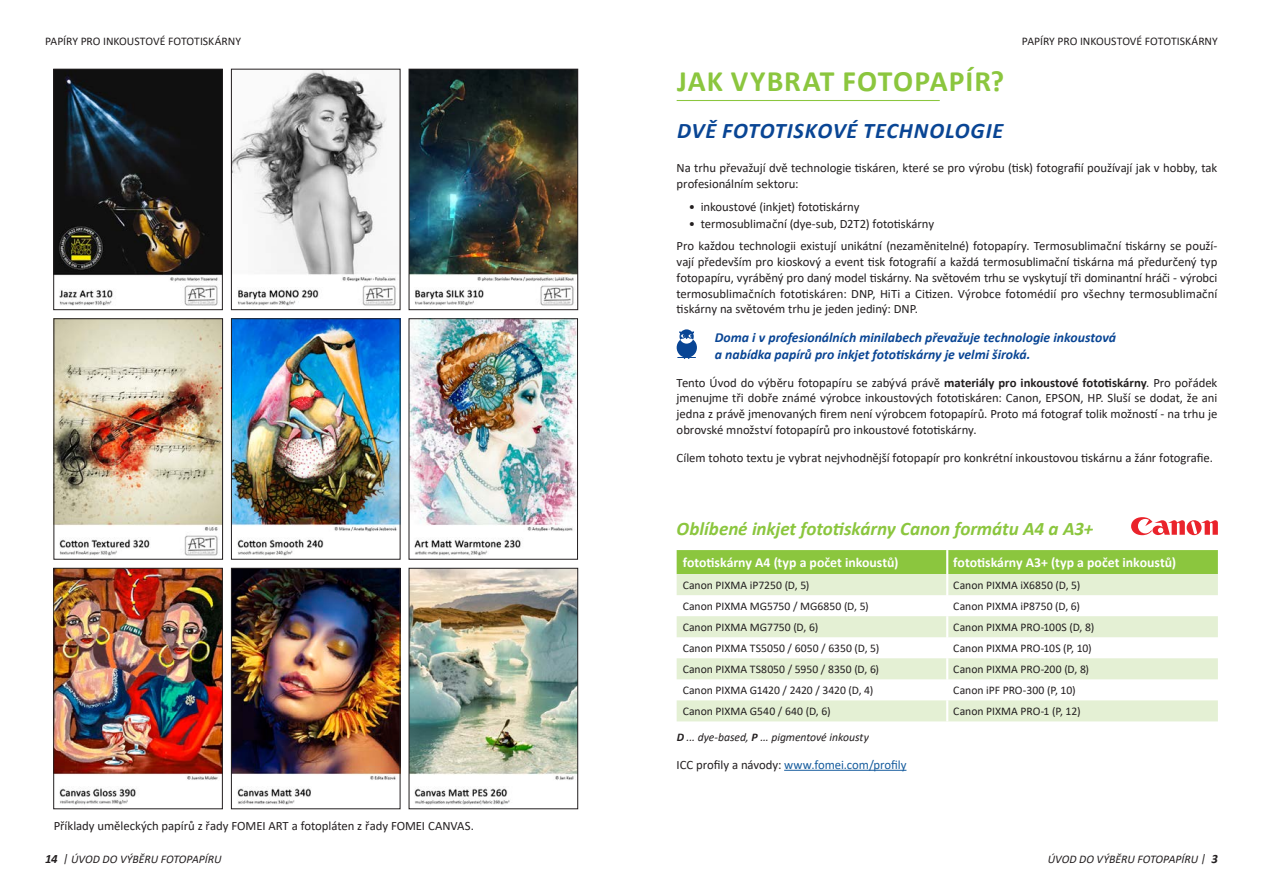
<style>
.page{position:relative;width:1263px;height:893px;background:#fff}
.page>*{position:absolute;margin:0;border:0;box-sizing:border-box;transform-origin:0 0}
.t1{font:700 29.7px "Calibri";letter-spacing:.03em;color:#8bc63e}
.t2{font:italic 700 22.2px "Calibri";letter-spacing:.03em;color:#094594}
.t3{font:italic 700 19.05px "Calibri";letter-spacing:-.005em;color:#8bc63e}
.t4{font:italic 700 13.8px/16.5px "Calibri";color:#094594}
.t5{font:700 13.8px "Calibri";color:#fff}
.t6{font:12.75px/15.9px "Calibri";letter-spacing:-.005em;color:#231f20}
.t7{font:12.75px "Calibri";letter-spacing:-.005em;color:#175d9e}
.t8{font:11.7px "Calibri";color:#231f20}
.t9{font:italic 11.7px "Calibri";letter-spacing:-.005em;color:#231f20}
.s1{font-weight:700;font-size:12.75px}
.s2{font-weight:700}
.s3{color:#231f20}
</style>
<div class="page">
<hr style="left:677px;top:100px;width:263px;height:1px;background:#8bc63e">
<svg style="left:1131px;top:517px;width:87px;height:18px"></svg>
<hr style="left:784px;top:770px;width:122px;height:1px;background:#175d9e">
<div style="left:677px;top:550px;width:541px;height:24px;background:#8bc63e"></div>
<svg style="left:677px;top:574px;width:541px;height:147px;fill:#e4f0d4"></svg>
<hr style="left:946px;top:550px;width:2px;height:24px;background:#fff">
<hr style="left:946px;top:574px;width:2px;height:21px;background:#fff">
<hr style="left:946px;top:595px;width:2px;height:21px;background:#fff">
<hr style="left:946px;top:616px;width:2px;height:21px;background:#fff">
<hr style="left:946px;top:637px;width:2px;height:21px;background:#fff">
<hr style="left:946px;top:658px;width:2px;height:21px;background:#fff">
<hr style="left:946px;top:679px;width:2px;height:21px;background:#fff">
<hr style="left:946px;top:700px;width:2px;height:21px;background:#fff">
<svg style="left:677px;top:329px;width:20px;height:30px"></svg>
<img style="left:56px;top:71px;width:164px;height:235px">
<div style="left:54px;top:69px;width:168px;height:241px;border:1px solid #231f20"></div>
<img style="left:56px;top:321px;width:165px;height:235px">
<div style="left:54px;top:319px;width:169px;height:240px;border:1px solid #231f20"></div>
<img style="left:56px;top:570px;width:164px;height:235px">
<div style="left:54px;top:568px;width:168px;height:241px;border:1px solid #231f20"></div>
<img style="left:233px;top:71px;width:163px;height:235px">
<div style="left:231px;top:69px;width:169px;height:241px;border:1px solid #231f20"></div>
<img style="left:233px;top:321px;width:165px;height:235px">
<img style="left:233px;top:570px;width:165px;height:235px">
<div style="left:231px;top:568px;width:169px;height:241px;border:1px solid #231f20"></div>
<img style="left:411px;top:71px;width:165px;height:235px">
<div style="left:409px;top:69px;width:169px;height:241px;border:1px solid #231f20"></div>
<img style="left:411px;top:321px;width:165px;height:235px">
<img style="left:411px;top:570px;width:165px;height:235px">
<div style="left:409px;top:568px;width:169px;height:241px;border:1px solid #231f20"></div>
<p class="t8" style="left:45px;top:33px;width:197px">PAPÍRY PRO INKOUSTOVÉ FOTOTISKÁRNY</p>
<p class="t6" style="left:54px;top:818px;width:422px">Příklady uměleckých papírů z řady FOMEI ART a fotopláten z řady FOMEI CANVAS.</p>
<p class="t9" style="left:45px;top:851px;width:178px"><span class="s1">14</span> | ÚVOD DO VÝBĚRU FOTOPAPÍRU</p>
<p class="t8" style="left:1022px;top:33px;width:197px">PAPÍRY PRO INKOUSTOVÉ FOTOTISKÁRNY</p>
<p class="t1" style="left:677px;top:61px;width:329px">JAK VYBRAT FOTOPAPÍR?</p>
<p class="t2" style="left:677px;top:115px;width:328px">DVĚ FOTOTISKOVÉ TECHNOLOGIE</p>
<p class="t6" style="left:677px;top:160px;width:542px">Na trhu převažují dvě technologie tiskáren, které se pro výrobu (tisk) fotografií používají jak v hobby, tak profesionálním sektoru:</p>
<p class="t6" style="left:689px;top:198px;width:172px">• inkoustové (inkjet) fototiskárny</p>
<p class="t6" style="left:677px;top:212px;width:542px;line-height:21.9px;text-indent:12px">• termosublimační (dye-sub, D2T2) fototiskárny<br>Pro každou technologii existují unikátní (nezaměnitelné) fotopapíry. Termosublimační tiskárny se použí-</p>
<p class="t6" style="left:677px;top:253px;width:542px;text-align:justify">vají především pro kioskový a event tisk fotografií a každá termosublimační tiskárna má předurčený typ fotopapíru, vyráběný pro daný model tiskárny. Na světovém trhu se vyskytují tři dominantní hráči - výrobci termosublimačních fototiskáren: DNP, HiTi a Citizen. Výrobce fotomédií pro všechny termosublimační tiskárny na světovém trhu je jeden jediný: DNP.</p>
<p class="t4" style="left:715px;top:329px;width:403px">Doma i v profesionálních minilabech převažuje technologie inkoustová a nabídka papírů pro inkjet fototiskárny je velmi široká.</p>
<p class="t6" style="left:677px;top:374px;width:542px;text-align:justify">Tento Úvod do výběru fotopapíru se zabývá právě <span class="s2">materiály pro inkoustové fototiskárny</span>. Pro pořádek jmenujme tři dobře známé výrobce inkoustových fototiskáren: Canon, EPSON, HP. Sluší se dodat, že ani jedna z právě jmenovaných firem není výrobcem fotopapírů. Proto má fotograf tolik možností - na trhu je obrovské množství fotopapírů pro inkoustové fototiskárny.</p>
<p class="t6" style="left:677px;top:450px;width:538px">Cílem tohoto textu je vybrat nejvhodnější fotopapír pro konkrétní inkoustovou tiskárnu a žánr fotografie.</p>
<p class="t3" style="left:677px;top:515px;width:418px">Oblíbené inkjet fototiskárny Canon formátu A4 a A3+</p>
<p class="t5" style="left:683px;top:553px;width:217px">fototiskárny A4 (typ a počet inkoustů)</p>
<p class="t5" style="left:953px;top:553px;width:224px">fototiskárny A3+ (typ a počet inkoustů)</p>
<p class="t8" style="left:683px;top:577px;width:128px">Canon PIXMA iP7250 (D, 5)</p>
<p class="t8" style="left:953px;top:577px;width:128px">Canon PIXMA iX6850 (D, 5)</p>
<p class="t8" style="left:683px;top:598px;width:188px">Canon PIXMA MG5750 / MG6850 (D, 5)</p>
<p class="t8" style="left:953px;top:598px;width:128px">Canon PIXMA iP8750 (D, 6)</p>
<p class="t8" style="left:683px;top:619px;width:137px">Canon PIXMA MG7750 (D, 6)</p>
<p class="t8" style="left:953px;top:619px;width:142px">Canon PIXMA PRO-100S (D, 8)</p>
<p class="t8" style="left:683px;top:640px;width:198px">Canon PIXMA TS5050 / 6050 / 6350 (D, 5)</p>
<p class="t8" style="left:953px;top:640px;width:140px">Canon PIXMA PRO-10S (P, 10)</p>
<p class="t8" style="left:683px;top:661px;width:198px">Canon PIXMA TS8050 / 5950 / 8350 (D, 6)</p>
<p class="t8" style="left:953px;top:661px;width:137px">Canon PIXMA PRO-200 (D, 8)</p>
<p class="t8" style="left:683px;top:682px;width:192px">Canon PIXMA G1420 / 2420 / 3420 (D, 4)</p>
<p class="t8" style="left:953px;top:682px;width:124px">Canon iPF PRO-300 (P, 10)</p>
<p class="t8" style="left:683px;top:703px;width:149px">Canon PIXMA G540 / 640 (D, 6)</p>
<p class="t8" style="left:953px;top:703px;width:129px">Canon PIXMA PRO-1 (P, 12)</p>
<p class="t9" style="left:677px;top:729px;width:194px"><span class="s2">D</span> ... dye-based, <span class="s2">P</span> ... pigmentové inkousty</p>
<p class="t7" style="left:677px;top:756px;width:231px"><span class="s3">ICC profily a návody:</span> www.fomei.com/profily</p>
<p class="t9" style="left:1048px;top:851px;width:172px">ÚVOD DO VÝBĚRU FOTOPAPÍRU | <span class="s1">3</span></p>
</div>
